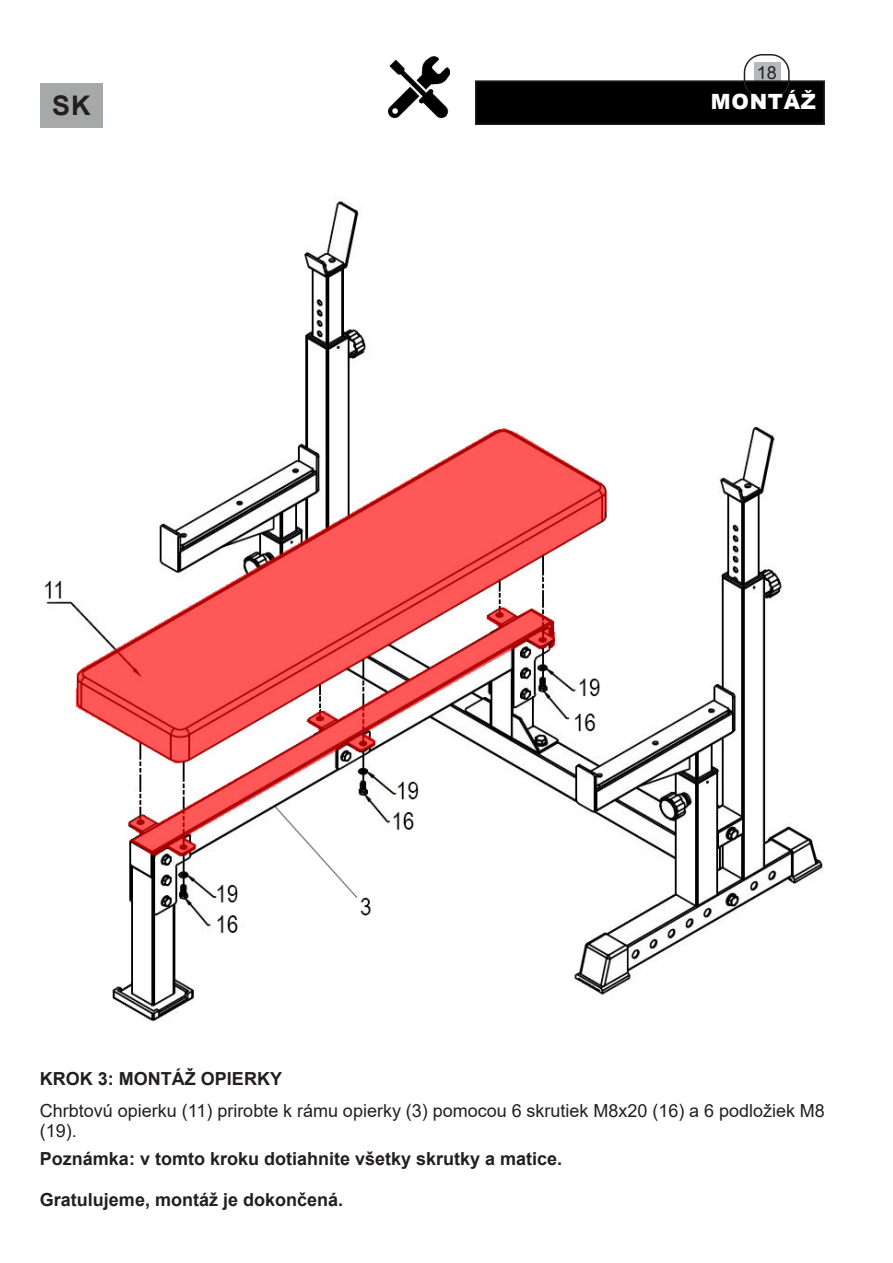
<style>
.page{position:relative;width:893px;height:1263px;background:#fff}
.page>*{position:absolute;margin:0;border:0;box-sizing:border-box;transform-origin:0 0}
.t1{font:700 27px "Arial";color:#231f20}
.t2{font:900 21px "Arial";letter-spacing:.035em;color:#fff}
.Ztucneni{font:18px/19.5px "Arial";color:#231f20}
.Ztucneni-2{font:700 18px "Arial";color:#231f20}
.Nadpisy{font:700 18px "Arial";color:#231f20}
</style>
<div class="page">
<div style="left:754px;top:62px;width:26px;height:21px;background:#b7baba"></div>
<div style="left:476px;top:81px;width:348px;height:43px;background:#000"></div>
<div style="left:475px;top:80px;width:350px;height:45px;border:2px solid #231f20"></div>
<div style="left:744px;top:54px;width:46px;height:45px;border:2px solid #231f20;border-radius:18px"></div>
<div style="left:40px;top:83px;width:63px;height:45px;background:#a7a9a9"></div>
<img style="left:388px;top:57px;width:62px;height:61px">
<img style="left:44px;top:198px;width:781px;height:824px">
<p class="Ztucneni" style="left:757px;top:62px;width:22px">18</p>
<h1 class="t1" style="left:52px;top:87px;width:40px">SK</h1>
<p class="t2" style="left:711px;top:87px;width:107px">MONTÁŽ</p>
<p class="Nadpisy" style="left:40px;top:1066px;width:244px">KROK 3: MONTÁŽ OPIERKY</p>
<p class="Ztucneni" style="left:40px;top:1101px;width:786px">Chrbtovú opierku (11) prirobte k rámu opierky (3) pomocou 6 skrutiek M8x20 (16) a 6 podložiek M8 (19).</p>
<p class="Ztucneni-2" style="left:40px;top:1146px;width:524px">Poznámka: v tomto kroku dotiahnite všetky skrutky a matice.</p>
<p class="Ztucneni-2" style="left:40px;top:1187px;width:305px">Gratulujeme, montáž je dokončená.</p>
</div>
